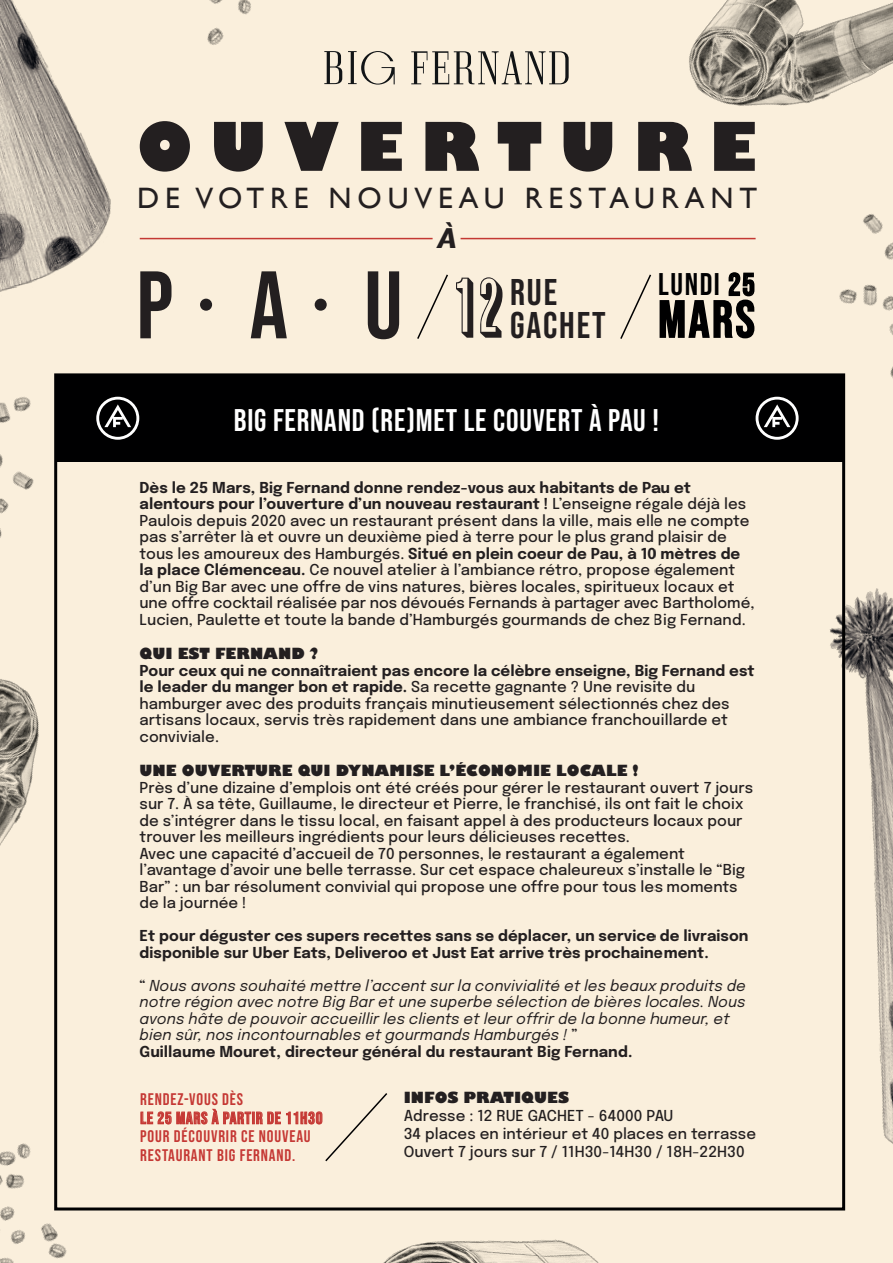
<style>
.page{position:relative;width:893px;height:1263px;background:#faefdc}
.page>*{position:absolute;margin:0;border:0;box-sizing:border-box;transform-origin:0 0}
.t1{font:95.7px "Bebas Neue";color:#231f20}
.t2{font:800 65.7px "Gill Sans";letter-spacing:.26em;color:#231f20}
.t3{font:51.9px "Bebas Neue";color:#000001}
.t4{font:37.2px/32.5px "Bebas Neue";letter-spacing:.05em;color:#231f20;text-align:center}
.t5{font:31.35px "Bebas Neue";letter-spacing:.025em;color:#fff}
.t6{font:31.35px "Bebas Neue";letter-spacing:.05em;color:#000001}
.t7{font:29.55px "Gill Sans";letter-spacing:.2em;color:#231f20}
.t8{font:italic 700 29.55px "Gill Sans";color:#231f20}
.t9{font:16.8px/18.5px "Bebas Neue";letter-spacing:.05em;color:#c53834}
.t10{font:500 15px/16.5px "Epilogue";letter-spacing:.005em;color:#231f20}
.t11{font:italic 15px/16.5px "Epilogue";letter-spacing:.005em;color:#231f20}
.t12{font:700 15px/16.5px "Epilogue";letter-spacing:.005em;color:#231f20}
.t13{font:800 15px "Gill Sans";letter-spacing:.005em;color:#231f20}
.s1{font-weight:700}
.s2{font-weight:500;font-style:normal}
.s3{font-weight:700;font-style:normal}
</style>
<div class="page">
<svg style="left:448px;top:51px;width:121px;height:33px"></svg>
<hr style="left:140px;top:238px;width:293px;height:1px;background:#c43833">
<hr style="left:461px;top:238px;width:295px;height:1px;background:#c43833">
<svg style="left:659px;top:272px;width:96px;height:67px"></svg>
<svg style="left:620px;top:274px;width:32px;height:65px"></svg>
<svg style="left:417px;top:274px;width:31px;height:65px"></svg>
<div style="left:56px;top:375px;width:788px;height:86px;background:#000001"></div>
<svg style="left:756px;top:408px;width:43px;height:32px"></svg>
<svg style="left:170px;top:1093px;width:218px;height:69px"></svg>
<img style="left:0;top:675px;width:58px;height:385px">
<img style="left:0;top:0;width:160px;height:287px">
<img style="left:0;top:1098px;width:170px;height:165px">
<img style="left:75px;top:0;width:373px;height:88px">
<img style="left:383px;top:1239px;width:216px;height:24px">
<img style="left:657px;top:0;width:236px;height:239px">
<img style="left:655px;top:488px;width:238px;height:723px">
<img style="left:758px;top:73px;width:135px;height:349px">
<img style="left:0;top:287px;width:141px;height:388px">
<h2 class="t2" style="left:137px;top:95px;width:621px">OUVERTURE</h2>
<h3 class="t7" style="left:137px;top:180px;width:621px">DE VOTRE NOUVEAU RESTAURANT</h3>
<h3 class="t8" style="left:437px;top:221px;width:21px">À</h3>
<h3 class="t6" style="left:658px;top:267px;width:98px">LUNDI 25</h3>
<h3 class="t3" style="left:658px;top:290px;width:98px">MARS</h3>
<h1 class="t1" style="left:136px;top:251px;width:268px">P<sup>•</sup> A<sup>•</sup> U</h1>
<h3 class="t4" style="left:455px;top:276px;width:153px">RUE<br><sup>12</sup>GACHET</h3>
<h3 class="t5" style="left:234px;top:403px;width:427px">BIG FERNAND (RE)MET LE COUVERT À PAU !</h3>
<p class="t10" style="left:139px;top:478px;width:617px"><span class="s1">Dès le 25 Mars, Big Fernand donne rendez-vous aux habitants de Pau et alentours pour l’ouverture d’un nouveau restaurant !</span> L’enseigne régale déjà les Paulois depuis 2020 avec un restaurant présent dans la ville, mais elle ne compte pas s’arrêter là et ouvre un deuxième pied à terre pour le plus grand plaisir de tous les amoureux des Hamburgés. <span class="s1">Situé en plein coeur de Pau, à 10 mètres de la place Clémenceau.</span> Ce nouvel atelier à l’ambiance rétro, propose également d’un Big Bar avec une offre de vins natures, bières locales, spiritueux locaux et une offre cocktail réalisée par nos dévoués Fernands à partager avec Bartholomé, Lucien, Paulette et toute la bande d’Hamburgés gourmands de chez Big Fernand.</p>
<p class="t13" style="left:139px;top:644px;width:181px">QUI EST FERNAND ?</p>
<p class="t10" style="left:139px;top:661px;width:617px"><span class="s1">Pour ceux qui ne connaîtraient pas encore la célèbre enseigne, Big Fernand est le leader du manger bon et rapide.</span> Sa recette gagnante ? Une revisite du hamburger avec des produits français minutieusement sélectionnés chez des artisans locaux, servis très rapidement dans une ambiance franchouillarde et conviviale.</p>
<p class="t13" style="left:139px;top:761px;width:501px">UNE OUVERTURE QUI DYNAMISE L’ÉCONOMIE LOCALE !</p>
<p class="t10" style="left:139px;top:778px;width:615px">Près d’une dizaine d’emplois ont été créés pour gérer le restaurant ouvert 7 jours sur 7. À sa tête, Guillaume, le directeur et Pierre, le franchisé, ils ont fait le choix de s’intégrer dans le tissu local, en faisant appel à des producteurs locaux pour trouver les meilleurs ingrédients pour leurs délicieuses recettes.<br>Avec une capacité d’accueil de 70 personnes, le restaurant a également l’avantage d’avoir une belle terrasse. Sur cet espace chaleureux s’installe le “Big Bar” : un bar résolument convivial qui propose une offre pour tous les moments de la journée !</p>
<p class="t12" style="left:139px;top:927px;width:611px">Et pour déguster ces supers recettes sans se déplacer, un service de livraison disponible sur Uber Eats, Deliveroo et Just Eat arrive très prochainement.</p>
<p class="t11" style="left:139px;top:976px;width:608px"><span class="s2">“</span> Nous avons souhaité mettre l’accent sur la convivialité et les beaux produits de notre région avec notre Big Bar et une superbe sélection de bières locales. Nous avons hâte de pouvoir accueillir les clients et leur offrir de la bonne humeur, et bien sûr, nos incontournables et gourmands Hamburgés ! <span class="s2">”<br></span><span class="s3">Guillaume Mouret, directeur général du restaurant Big Fernand.</span></p>
<p class="t9" style="left:140px;top:1090px;width:184px">RENDEZ-VOUS DÈS<br>LE 25 MARS À PARTIR DE 11H30<br>POUR DÉCOUVRIR CE NOUVEAU<br>RESTAURANT BIG FERNAND.</p>
<p class="t13" style="left:404px;top:1088px;width:167px">INFOS PRATIQUES</p>
<p class="t10" style="left:404px;top:1106px;width:354px;line-height:18px">Adresse : 12 RUE GACHET - 64000 PAU<br>34 places en intérieur et 40 places en terrasse<br>Ouvert 7 jours sur 7 / 11H30-14H30 / 18H-22H30</p>
</div>
